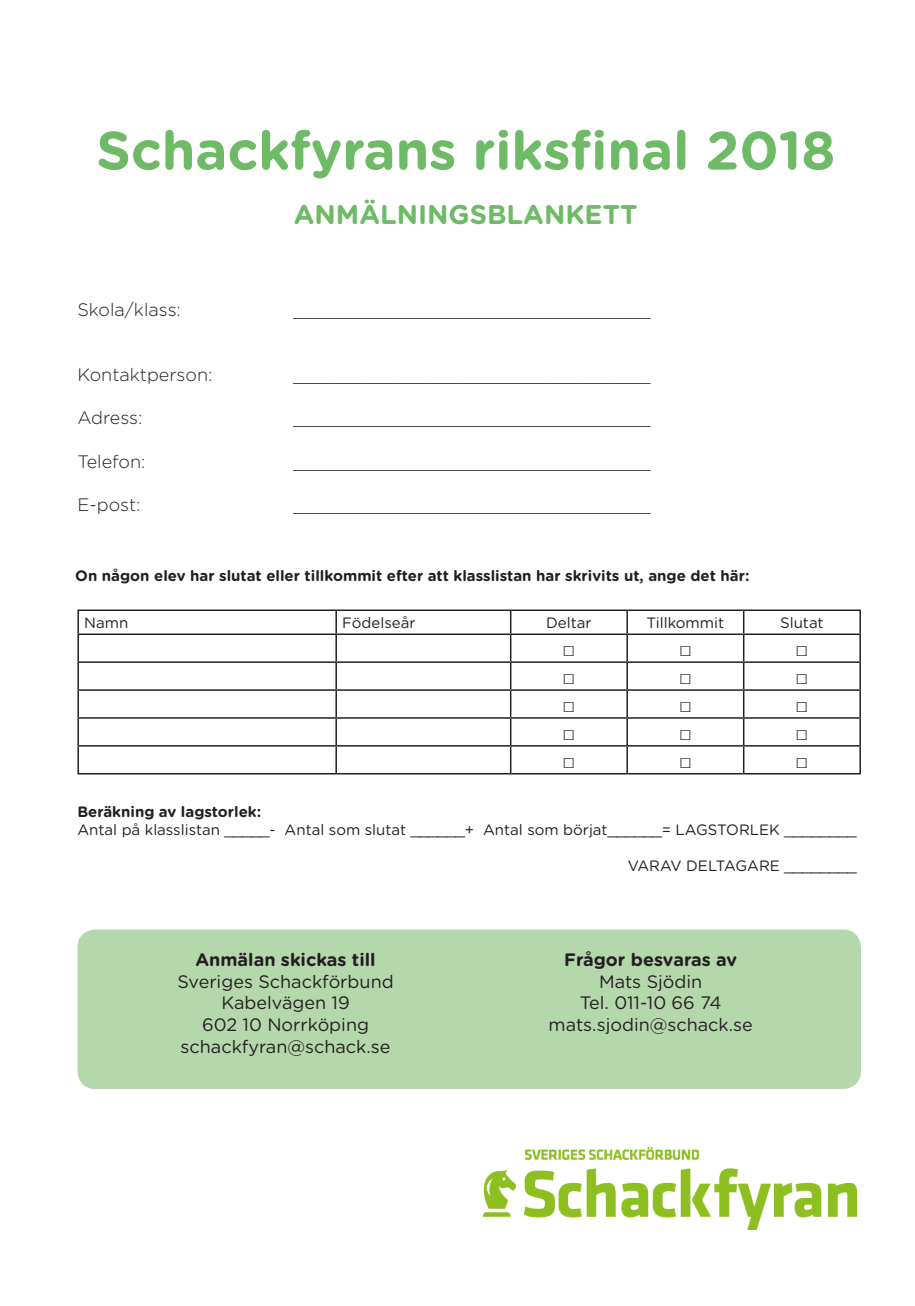
<style>
.page{position:relative;width:915px;height:1306px;background:#fff}
.page>*{position:absolute;margin:0;border:0;box-sizing:border-box;transform-origin:0 0}
.t1{font:700 54px "Gotham Rounded";color:#6eba66}
.t2{font:700 27px "Gotham Rounded";color:#6eba66}
.t3{font:21px "Georgia";color:#231f20}
.t4{font:300 18px "Gotham Rounded";color:#231f20}
.t5{font:18px "Gotham Rounded";color:#231f20}
.t6{font:700 18px "Gotham Rounded";color:#231f20}
.t7{font:15px "Gotham Rounded";color:#231f20}
.t8{font:700 15px "Gotham Rounded";color:#231f20}
</style>
<div class="page">
<div style="left:77px;top:929px;width:783px;height:160px;background:#b5d7ac;border-radius:18px"></div>
<img style="left:484px;top:1147px;width:372px;height:82px">
<hr style="left:77px;top:609px;width:259px;height:2px;background:#231f20">
<hr style="left:77px;top:611px;width:2px;height:22px;background:#231f20">
<hr style="left:336px;top:609px;width:174px;height:2px;background:#231f20">
<hr style="left:335px;top:611px;width:2px;height:22px;background:#231f20">
<hr style="left:510px;top:609px;width:117px;height:2px;background:#231f20">
<hr style="left:509px;top:611px;width:2px;height:22px;background:#231f20">
<hr style="left:627px;top:609px;width:116px;height:2px;background:#231f20">
<hr style="left:743px;top:609px;width:117px;height:2px;background:#231f20">
<hr style="left:742px;top:611px;width:2px;height:22px;background:#231f20">
<hr style="left:77px;top:633px;width:259px;height:2px;background:#231f20">
<hr style="left:77px;top:635px;width:2px;height:26px;background:#231f20">
<hr style="left:336px;top:633px;width:174px;height:2px;background:#231f20">
<hr style="left:335px;top:635px;width:2px;height:26px;background:#231f20">
<hr style="left:510px;top:633px;width:117px;height:2px;background:#231f20">
<hr style="left:509px;top:635px;width:2px;height:26px;background:#231f20">
<hr style="left:627px;top:633px;width:116px;height:2px;background:#231f20">
<hr style="left:743px;top:633px;width:117px;height:2px;background:#231f20">
<hr style="left:742px;top:635px;width:2px;height:26px;background:#231f20">
<hr style="left:77px;top:661px;width:259px;height:2px;background:#231f20">
<hr style="left:77px;top:663px;width:2px;height:26px;background:#231f20">
<hr style="left:336px;top:661px;width:174px;height:2px;background:#231f20">
<hr style="left:335px;top:663px;width:2px;height:26px;background:#231f20">
<hr style="left:510px;top:661px;width:117px;height:2px;background:#231f20">
<hr style="left:509px;top:663px;width:2px;height:26px;background:#231f20">
<hr style="left:627px;top:661px;width:116px;height:2px;background:#231f20">
<hr style="left:743px;top:661px;width:117px;height:2px;background:#231f20">
<hr style="left:742px;top:663px;width:2px;height:26px;background:#231f20">
<hr style="left:77px;top:689px;width:259px;height:1px;background:#231f20">
<hr style="left:77px;top:690px;width:2px;height:27px;background:#231f20">
<hr style="left:336px;top:689px;width:174px;height:1px;background:#231f20">
<hr style="left:335px;top:690px;width:2px;height:27px;background:#231f20">
<hr style="left:510px;top:689px;width:117px;height:1px;background:#231f20">
<hr style="left:509px;top:690px;width:2px;height:27px;background:#231f20">
<hr style="left:627px;top:689px;width:116px;height:1px;background:#231f20">
<hr style="left:743px;top:689px;width:117px;height:1px;background:#231f20">
<hr style="left:742px;top:690px;width:2px;height:27px;background:#231f20">
<hr style="left:77px;top:717px;width:259px;height:1px;background:#231f20">
<hr style="left:77px;top:718px;width:2px;height:27px;background:#231f20">
<hr style="left:336px;top:717px;width:174px;height:1px;background:#231f20">
<hr style="left:335px;top:718px;width:2px;height:27px;background:#231f20">
<hr style="left:510px;top:717px;width:117px;height:1px;background:#231f20">
<hr style="left:509px;top:718px;width:2px;height:27px;background:#231f20">
<hr style="left:627px;top:717px;width:116px;height:1px;background:#231f20">
<hr style="left:743px;top:717px;width:117px;height:1px;background:#231f20">
<hr style="left:742px;top:718px;width:2px;height:27px;background:#231f20">
<hr style="left:77px;top:745px;width:259px;height:1px;background:#231f20">
<hr style="left:77px;top:746px;width:2px;height:27px;background:#231f20">
<hr style="left:336px;top:745px;width:174px;height:1px;background:#231f20">
<hr style="left:335px;top:746px;width:2px;height:27px;background:#231f20">
<hr style="left:510px;top:745px;width:117px;height:1px;background:#231f20">
<hr style="left:509px;top:746px;width:2px;height:27px;background:#231f20">
<hr style="left:627px;top:745px;width:116px;height:1px;background:#231f20">
<svg style="left:626px;top:611px;width:1px;height:162px"></svg>
<hr style="left:743px;top:745px;width:117px;height:1px;background:#231f20">
<hr style="left:742px;top:746px;width:2px;height:27px;background:#231f20">
<svg style="left:859px;top:611px;width:1px;height:162px"></svg>
<hr style="left:77px;top:773px;width:259px;height:1px;background:#231f20">
<hr style="left:336px;top:773px;width:174px;height:1px;background:#231f20">
<hr style="left:510px;top:773px;width:117px;height:1px;background:#231f20">
<hr style="left:627px;top:773px;width:116px;height:1px;background:#231f20">
<hr style="left:743px;top:773px;width:117px;height:1px;background:#231f20">
<p class="t1" style="left:96px;top:111px;width:740px">Schackfyrans riksfinal 2018</p>
<p class="t2" style="left:294px;top:194px;width:345px">ANMÄLNINGSBLANKETT</p>
<p class="t4" style="left:77px;top:298px;width:105px">Skola/klass:</p>
<p class="t4" style="left:77px;top:363px;width:136px">Kontaktperson:</p>
<p class="t4" style="left:77px;top:406px;width:66px">Adress:</p>
<p class="t4" style="left:77px;top:449px;width:69px">Telefon:</p>
<p class="t4" style="left:77px;top:492px;width:65px">E-post:</p>
<p class="t4" style="left:293px;top:298px;width:358px">_________________________________</p>
<p class="t4" style="left:293px;top:363px;width:358px">_________________________________</p>
<p class="t4" style="left:293px;top:406px;width:358px">_________________________________</p>
<p class="t4" style="left:293px;top:449px;width:358px">_________________________________</p>
<p class="t4" style="left:293px;top:492px;width:358px">_________________________________</p>
<p class="t8" style="left:75px;top:564px;width:675px">On någon elev har slutat eller tillkommit efter att klasslistan har skrivits ut, ange det här:</p>
<p class="t7" style="left:84px;top:612px;width:46px">Namn</p>
<p class="t7" style="left:342px;top:612px;width:75px">Födelseår</p>
<p class="t7" style="left:546px;top:612px;width:47px">Deltar</p>
<p class="t7" style="left:646px;top:612px;width:79px">Tillkommit</p>
<p class="t7" style="left:779px;top:612px;width:45px">Slutat</p>
<p class="t3" style="left:562px;top:636px;width:14px">□</p>
<p class="t3" style="left:678px;top:636px;width:14px">□</p>
<p class="t3" style="left:795px;top:636px;width:14px">□</p>
<p class="t3" style="left:562px;top:664px;width:14px">□</p>
<p class="t3" style="left:678px;top:664px;width:14px">□</p>
<p class="t3" style="left:795px;top:664px;width:14px">□</p>
<p class="t3" style="left:562px;top:692px;width:14px">□</p>
<p class="t3" style="left:678px;top:692px;width:14px">□</p>
<p class="t3" style="left:795px;top:692px;width:14px">□</p>
<p class="t3" style="left:562px;top:720px;width:14px">□</p>
<p class="t3" style="left:678px;top:720px;width:14px">□</p>
<p class="t3" style="left:795px;top:720px;width:14px">□</p>
<p class="t3" style="left:562px;top:747px;width:14px">□</p>
<p class="t3" style="left:678px;top:747px;width:14px">□</p>
<p class="t3" style="left:795px;top:747px;width:14px">□</p>
<p class="t8" style="left:77px;top:800px;width:185px">Beräkning av lagstorlek:</p>
<p class="t7" style="left:77px;top:819px;width:780px">Antal på klasslistan _____- Antal som slutat ______+ Antal som börjat______= LAGSTORLEK ________</p>
<p class="t7" style="left:627px;top:855px;width:230px">VARAV DELTAGARE ________</p>
<p class="t6" style="left:195px;top:946px;width:182px">Anmälan skickas till</p>
<p class="t5" style="left:177px;top:969px;width:218px">Sveriges Schackförbund</p>
<p class="t5" style="left:221px;top:990px;width:130px">Kabelvägen 19</p>
<p class="t5" style="left:202px;top:1012px;width:168px">602 10 Norrköping</p>
<p class="t5" style="left:180px;top:1033px;width:211px">schackfyran@schack.se</p>
<p class="t6" style="left:564px;top:946px;width:174px">Frågor besvaras av</p>
<p class="t5" style="left:598px;top:969px;width:105px">Mats Sjödin</p>
<p class="t5" style="left:579px;top:990px;width:143px">Tel. 011-10 66 74</p>
<p class="t5" style="left:548px;top:1012px;width:206px">mats.sjodin@schack.se</p>
</div>
